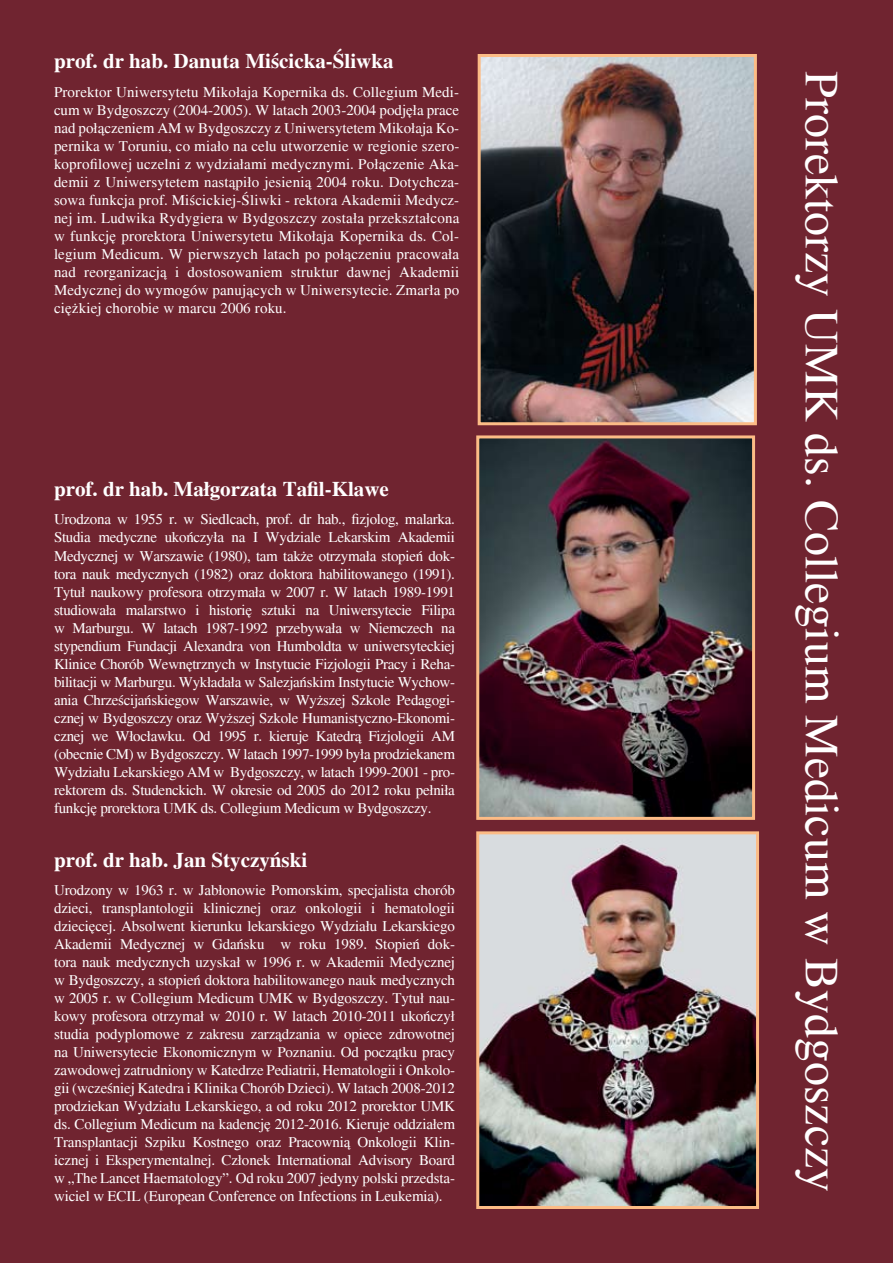
<style>
.page{position:relative;width:893px;height:1263px;background:#702430}
.page>*{position:absolute;margin:0;border:0;box-sizing:border-box;transform-origin:0 0}
.t1{font:48px "Times";color:#fff}
.t2{font:700 21px "Times";color:#fff}
.t3{font:15px/18px "Times";letter-spacing:-.01em;color:#fff;text-align:justify}
</style>
<div class="page">
<img style="left:480px;top:439px;width:271px;height:377px">
<div style="left:476px;top:435px;width:279px;height:385px;border:3px solid #fcbc86"></div>
<img style="left:480px;top:835px;width:275px;height:370px">
<div style="left:476px;top:831px;width:283px;height:378px;border:3px solid #fcbc86"></div>
<img style="left:482px;top:58px;width:271px;height:363px">
<div style="left:478px;top:54px;width:279px;height:371px;border:3px solid #fcbc86"></div>
<h2 class="t2" style="left:54px;top:49px;width:341px">prof. dr hab. Danuta Miścicka-Śliwka</h2>
<p class="t3" style="left:54px;top:83px;width:407px">Prorektor Uniwersytetu Mikołaja Kopernika ds. Collegium Medi&shy;cum w Bydgoszczy (2004-2005). W latach 2003-2004 podjęła prace nad połączeniem AM w Bydgoszczy z Uniwersytetem Mikołaja Ko&shy;pernika w Toruniu, co miało na celu utworzenie w regionie szero&shy;koprofilowej uczelni z wydziałami medycznymi. Połączenie Aka&shy;demii z Uniwersytetem nastąpiło jesienią 2004 roku. Dotychcza&shy;sowa funkcja prof. Miścickiej-Śliwki - rektora Akademii Medycz&shy;nej im. Ludwika Rydygiera w Bydgoszczy została przekształcona w funkcję prorektora Uniwersytetu Mikołaja Kopernika ds. Col&shy;legium Medicum. W pierwszych latach po połączeniu pracowała nad reorganizacją i dostosowaniem struktur dawnej Akademii Medycznej do wymogów panujących w Uniwersytecie. Zmarła po ciężkiej chorobie w marcu 2006 roku.</p>
<h2 class="t2" style="left:54px;top:477px;width:336px">prof. dr hab. Małgorzata Tafil-Klawe</h2>
<p class="t3" style="left:54px;top:511px;width:403px">Urodzona w 1955 r. w Siedlcach, prof. dr hab., fizjolog, malarka.<br>Studia medyczne ukończyła na I Wydziale Lekarskim Akademii Medycznej w Warszawie (1980), tam także otrzymała stopień dok&shy;tora nauk medycznych (1982) oraz doktora habilitowanego (1991).<br>Tytuł naukowy profesora otrzymała w 2007 r. W latach 1989-1991 studiowała malarstwo i historię sztuki na Uniwersytecie Filipa w Marburgu. W latach 1987-1992 przebywała w Niemczech na stypendium Fundacji Alexandra von Humboldta w uniwersyteckiej Klinice Chorób Wewnętrznych w Instytucie Fizjologii Pracy i Reha&shy;bilitacji w Marburgu. Wykładała w Salezjańskim Instytucie Wychow&shy;ania Chrześcijańskiegow Warszawie, w Wyższej Szkole Pedagogi&shy;cznej w Bydgoszczy oraz Wyższej Szkole Humanistyczno-Ekonomi&shy;cznej we Włocławku. Od 1995 r. kieruje Katedrą Fizjologii AM (obecnie CM) w Bydgoszczy. W latach 1997-1999 była prodziekanem Wydziału Lekarskiego AM w Bydgoszczy, w latach 1999-2001 - pro&shy;rektorem ds. Studenckich. W okresie od 2005 do 2012 roku pełniła funkcję prorektora UMK ds. Collegium Medicum w Bydgoszczy.</p>
<h2 class="t2" style="left:54px;top:847px;width:255px">prof. dr hab. Jan Styczyński</h2>
<p class="t3" style="left:54px;top:881px;width:403px">Urodzony w 1963 r. w Jabłonowie Pomorskim, specjalista chorób dzieci, transplantologii klinicznej oraz onkologii i hematologii dziecięcej. Absolwent kierunku lekarskiego Wydziału Lekarskiego Akademii Medycznej w Gdańsku w roku 1989. Stopień dok&shy;tora nauk medycznych uzyskał w 1996 r. w Akademii Medycznej w Bydgoszczy, a stopień doktora habilitowanego nauk medycznych w 2005 r. w Collegium Medicum UMK w Bydgoszczy. Tytuł nau&shy;kowy profesora otrzymał w 2010 r. W latach 2010-2011 ukończył studia podyplomowe z zakresu zarządzania w opiece zdrowotnej na Uniwersytecie Ekonomicznym w Poznaniu. Od początku pracy zawodowej zatrudniony w Katedrze Pediatrii, Hematologii i Onkolo&shy;gii (wcześniej Katedra i Klinika Chorób Dzieci). W latach 2008-2012 prodziekan Wydziału Lekarskiego, a od roku 2012 prorektor UMK ds. Collegium Medicum na kadencję 2012-2016. Kieruje oddziałem Transplantacji Szpiku Kostnego oraz Pracownią Onkologii Klin&shy;icznej i Eksperymentalnej. Członek International Advisory Board w „The Lancet Haematology”. Od roku 2007 jedyny polski przedsta&shy;wiciel w ECIL (European Conference on Infections in Leukemia).</p>
<h1 class="t1" style="left:849px;top:71px;width:1123px;rotate:90deg">Prorektorzy UMK ds. Collegium Medicum w Bydgoszczy</h1>
</div>
